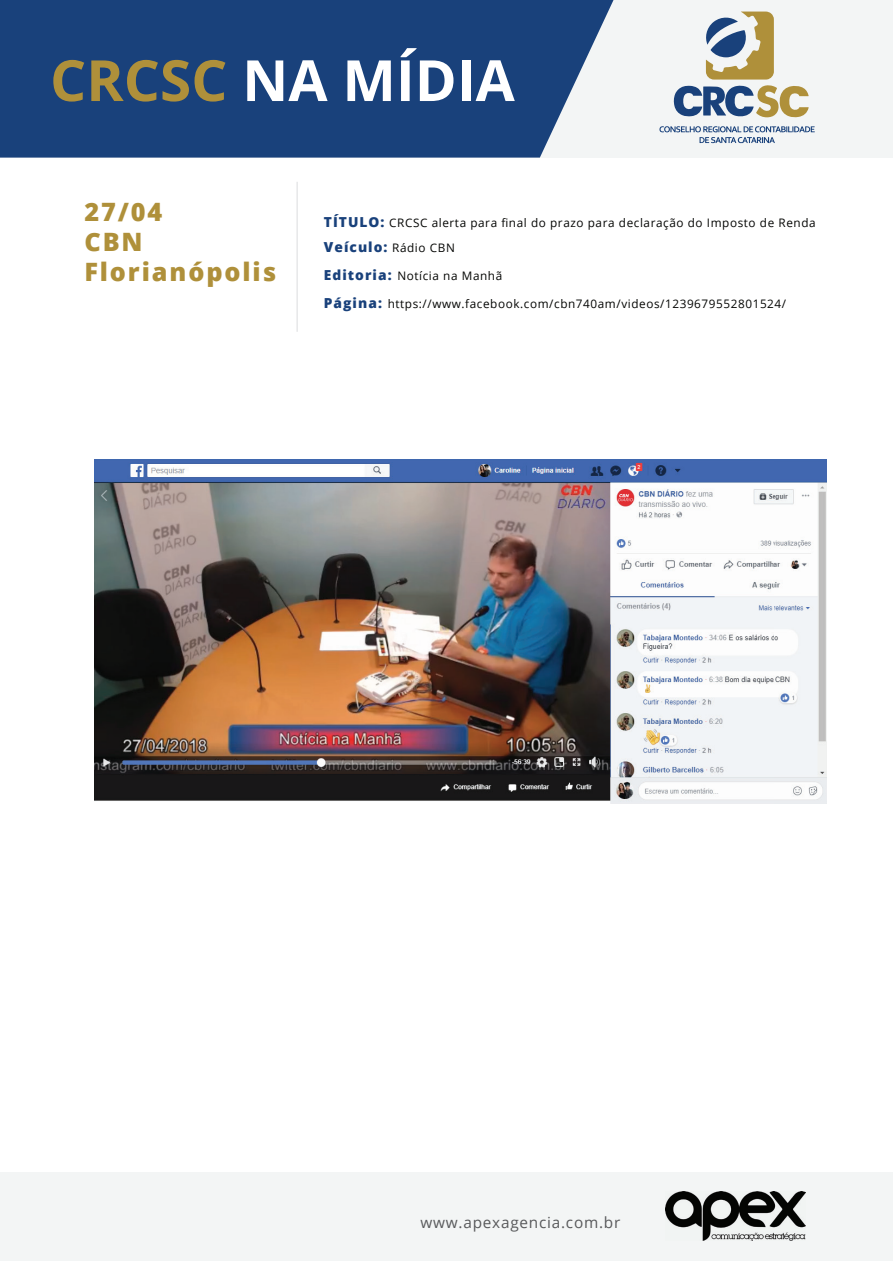
<style>
.page{position:relative;width:893px;height:1263px;background:#fff}
.page>*{position:absolute;margin:0;border:0;box-sizing:border-box;transform-origin:0 0}
.t1{font:700 56.85px "Open Sans";color:#fff}
.t2{font:800 25.35px/30.3px "Open Sans";letter-spacing:.075em;color:#af903a}
.t3{font:15.3px "Open Sans";letter-spacing:.05em;color:#58595b}
.t4{font:800 13.8px "Open Sans";letter-spacing:.075em;color:#19417b}
.t5{font:11.7px "Open Sans";letter-spacing:.05em;color:#040503}
.s1{color:#af903a}
.s2{font-weight:800;font-size:13.8px;color:#19417b}
.s3{font-weight:400;font-size:11.7px;color:#040503}
</style>
<div class="page">
<hr style="left:296px;top:182px;width:2px;height:150px;background:#e7e8e9">
<div style="left:0;top:0;width:893px;height:158px;background:#f3f5f5"></div>
<div style="left:0;top:0;width:613px;height:158px;background:#19417b"></div>
<svg style="left:673px;top:12px;width:136px;height:105px"></svg>
<svg style="left:659px;top:126px;width:156px;height:17px"></svg>
<div style="left:0;top:1172px;width:893px;height:88px;background:#f3f5f5"></div>
<img style="left:665px;top:1191px;width:141px;height:50px">
<img style="left:95px;top:460px;width:732px;height:343px">
<h1 class="t1" style="left:50px;top:40px;width:466px"><span class="s1">CRCSC</span> NA MÍDIA</h1>
<h2 class="t2" style="left:84px;top:195px;width:193px">27/04<br>CBN<br>Florianópolis</h2>
<p class="t5" style="left:324px;top:214px;width:493px"><span class="s2">TÍTULO:</span> CRCSC alerta para final do prazo para declaração do Imposto de Renda</p>
<p class="t4" style="left:324px;top:237px;width:132px">Veículo: <span class="s3">Rádio CBN</span></p>
<p class="t5" style="left:324px;top:267px;width:180px"><span class="s2">Editoria:</span> Notícia na Manhã</p>
<p class="t5" style="left:324px;top:296px;width:464px"><span class="s2">Página:</span> https://www.facebook.com/cbn740am/videos/1239679552801524/</p>
<h3 class="t3" style="left:420px;top:1212px;width:201px">www.apexagencia.com.br</h3>
</div>
